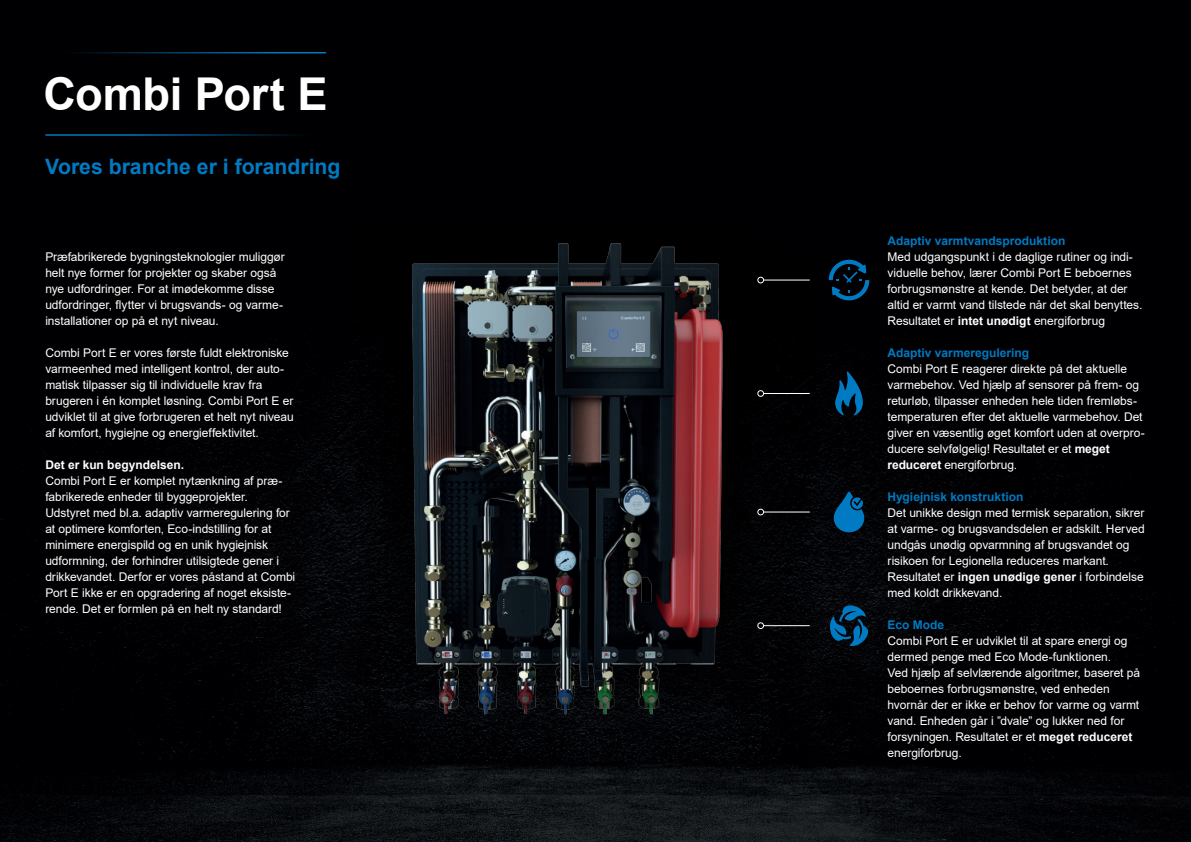
<style>
.page{position:relative;width:1191px;height:842px;background:#fff}
.page>*{position:absolute;margin:0;border:0;box-sizing:border-box;transform-origin:0 0}
.t1{font:700 45.3px "Arial";letter-spacing:-.01em;color:#fff}
.t2{font:700 21.2px "Arial";color:#007ac2}
.t3{font:12px/16px "Arial";letter-spacing:-.005em;color:#fff}
.t4{font:700 12px "Arial";color:#007ac2}
.t5{font:700 12px "Arial";color:#fff}
.s1{font-weight:700}
</style>
<div class="page">
<img style="left:0;top:0;width:1191px;height:842px">
<img style="left:192px;top:720px;width:744px;height:67px">
<img style="left:192px;top:224px;width:744px;height:496px">
<hr style="left:763px;top:280px;width:46px;height:1px;background:#fff">
<div style="left:757px;top:277px;width:7px;height:6px;border:1px solid #fff;border-radius:50%"></div>
<hr style="left:763px;top:393px;width:46px;height:1px;background:#fff">
<div style="left:757px;top:390px;width:7px;height:7px;border:1px solid #fff;border-radius:50%"></div>
<hr style="left:763px;top:512px;width:46px;height:1px;background:#fff">
<div style="left:757px;top:509px;width:7px;height:6px;border:1px solid #fff;border-radius:50%"></div>
<hr style="left:763px;top:625px;width:46px;height:1px;background:#fff">
<div style="left:757px;top:622px;width:7px;height:7px;border:1px solid #fff;border-radius:50%"></div>
<svg style="left:833px;top:492px;width:31px;height:40px"></svg>
<svg style="left:835px;top:371px;width:28px;height:45px"></svg>
<svg style="left:830px;top:605px;width:38px;height:41px;background:#02395b"></svg>
<svg style="left:828px;top:260px;width:41px;height:40px;background:#00253c"></svg>
<hr style="left:45px;top:134px;width:281px;height:2px;background:#007ac2">
<hr style="left:45px;top:52px;width:281px;height:1px;background:#007ac2">
<h1 class="t1" style="left:43px;top:62px;width:286px">Combi Port E</h1>
<h2 class="t2" style="left:45px;top:151px;width:297px">Vores branche er i forandring</h2>
<p class="t3" style="left:45px;top:248px;width:241px">Præfabrikerede bygningsteknologier muliggør helt nye former for projekter og skaber også nye udfordringer. For at imødekomme disse udfordringer, flytter vi brugsvands- og varme&shy;installationer op på et nyt niveau.</p>
<p class="t3" style="left:45px;top:344px;width:250px">Combi Port E er vores første fuldt elektroniske varmeenhed med intelligent kontrol, der auto&shy;matisk tilpasser sig til individuelle krav fra brugeren i én komplet løsning. Combi Port E er udviklet til at give forbrugeren et helt nyt niveau af komfort, hygiejne og energieffektivitet.</p>
<p class="t5" style="left:45px;top:456px;width:140px">Det er kun begyndelsen.</p>
<p class="t3" style="left:45px;top:472px;width:251px">Combi Port E er komplet nytænkning af præ&shy;fabrikerede enheder til byggeprojekter.<br>Udstyret med bl.a. adaptiv varmeregulering for at optimere komforten, Eco-indstilling for at minimere energispild og en unik hygiejnisk udformning, der forhindrer utilsigtede gener i drikkevandet. Derfor er vores påstand at Combi Port E ikke er en opgradering af noget eksiste&shy;rende. Det er formlen på en helt ny standard!</p>
<p class="t4" style="left:887px;top:232px;width:179px">Adaptiv varmtvandsproduktion</p>
<p class="t3" style="left:887px;top:248px;width:256px">Med udgangspunkt i de daglige rutiner og indi&shy;viduelle behov, lærer Combi Port E beboernes forbrugsmønstre at kende. Det betyder, at der altid er varmt vand tilstede når det skal benyttes.<br>Resultatet er <span class="s1">intet unødigt</span> energiforbrug</p>
<p class="t4" style="left:887px;top:344px;width:143px">Adaptiv varmeregulering</p>
<p class="t3" style="left:887px;top:360px;width:259px">Combi Port E reagerer direkte på det aktuelle varmebehov. Ved hjælp af sensorer på frem- og returløb, tilpasser enheden hele tiden fremløbs&shy;temperaturen efter det aktuelle varmebehov. Det giver en væsentlig øget komfort uden at overpro&shy;ducere selvfølgelig! Resultatet er et <span class="s1">meget reduceret</span> energiforbrug.</p>
<p class="t4" style="left:887px;top:488px;width:137px">Hygiejnisk konstruktion</p>
<p class="t3" style="left:887px;top:504px;width:259px">Det unikke design med termisk separation, sikrer at varme- og brugsvandsdelen er adskilt. Herved undgås unødig opvarmning af brugsvandet og risikoen for Legionella reduceres markant.<br>Resultatet er <span class="s1">ingen unødige gener</span> i forbindelse med koldt drikkevand.</p>
<p class="t4" style="left:887px;top:616px;width:58px">Eco Mode</p>
<p class="t3" style="left:887px;top:632px;width:254px">Combi Port E er udviklet til at spare energi og dermed penge med Eco Mode-funktionen.<br>Ved hjælp af selvlærende algoritmer, baseret på beboernes forbrugsmønstre, ved enheden hvornår der er ikke er behov for varme og varmt vand. Enheden går i ”dvale” og lukker ned for forsyningen. Resultatet er et <span class="s1">meget reduceret </span>energiforbrug.</p>
</div>
